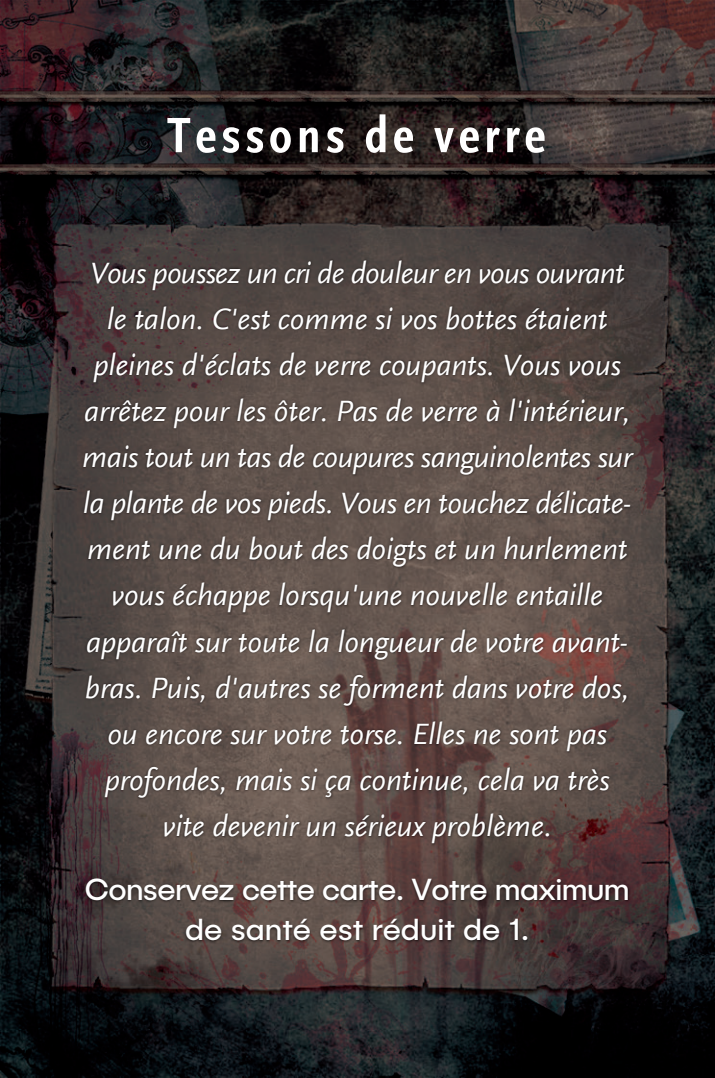
<style>
.page{position:relative;width:715px;height:1078px;background:#fff}
.page>*{position:absolute;margin:0;border:0;box-sizing:border-box;transform-origin:0 0}
.t1{font:700 condensed 52px "Scala Sans Offc Pro";letter-spacing:.095em;color:#fff}
.t2{font:italic 30.8px/46px "Scala Sans Offc Pro";letter-spacing:-.005em;color:#fff;text-align:center}
.t3{font:30.8px/40px "Publica Sans";letter-spacing:-.02em;color:#fff;text-align:center}
</style>
<div class="page">
<img style="left:0;top:0;width:714px;height:1077px">
<img style="left:78px;top:254px;width:560px;height:698px">
<h1 class="t1" style="left:167px;top:105px;width:379px">Tessons de verre</h1>
<p class="t2" style="left:82px;top:249px;width:551px">Vous poussez un cri de douleur en vous ouvrant le talon. C'est comme si vos bottes étaient pleines d'éclats de verre coupants. Vous vous arrêtez pour les ôter. Pas de verre à l'intérieur, mais tout un tas de coupures sanguinolentes sur la plante de vos pieds. Vous en touchez délicate&shy;ment une du bout des doigts et un hurlement vous échappe lorsqu'une nouvelle entaille apparaît sur toute la longueur de votre avant&shy;bras. Puis, d'autres se forment dans votre dos, ou encore sur votre torse. Elles ne sont pas profondes, mais si ça continue, cela va très vite devenir un sérieux problème.</p>
<p class="t3" style="left:85px;top:868px;width:546px">Conservez cette carte. Votre maximum de santé est réduit de 1.</p>
</div>
